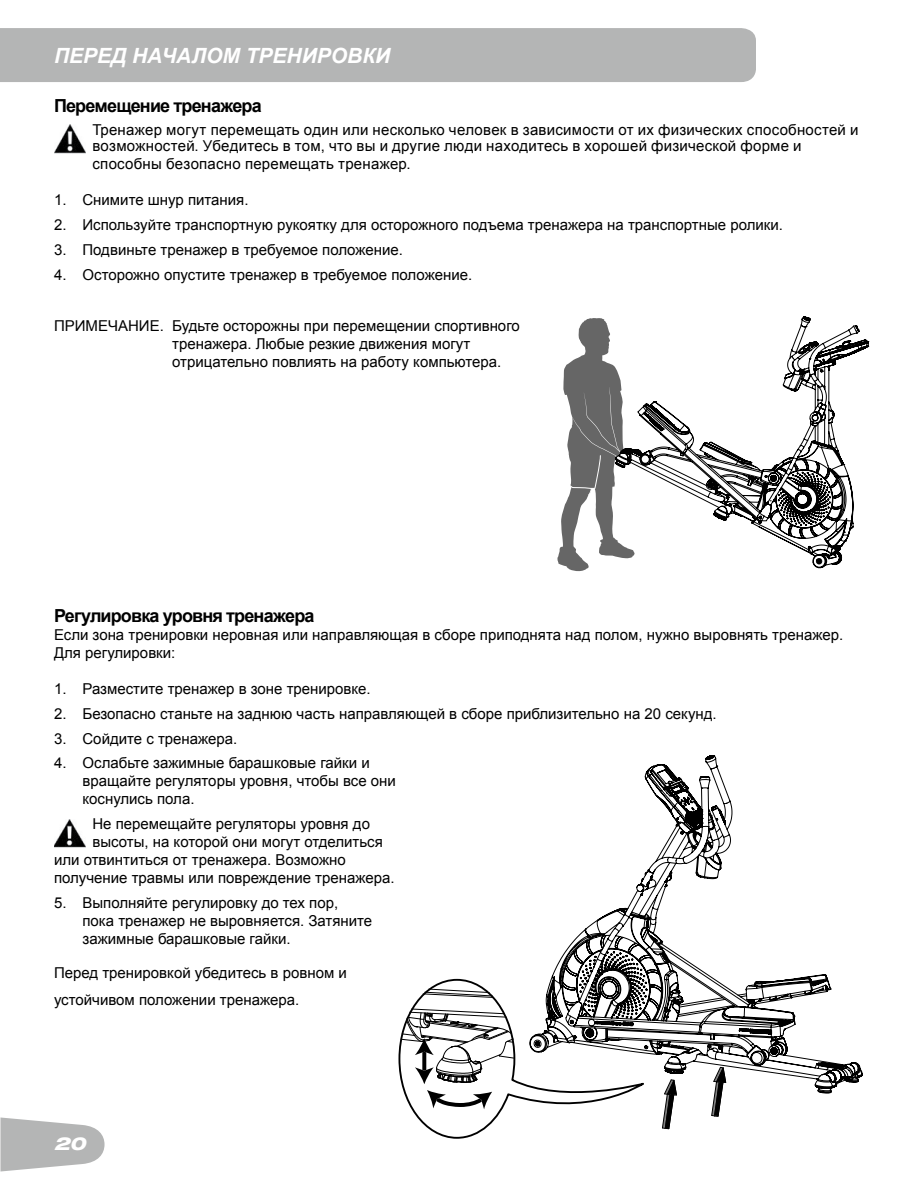
<style>
.page{position:relative;width:918px;height:1188px;background:#fff}
.page>*{position:absolute;margin:0;border:0;box-sizing:border-box;transform-origin:0 0}
.t1{font:italic 700 21px "Arial";color:#fff}
.t2{font:700 18px "Arial";letter-spacing:-.045em;color:#000}
.t3{font:italic 800 expanded 18px "Helvetica Neue";color:#fff}
.t4{font:15px/18px "Arial";color:#000}
</style>
<div class="page">
<div style="left:0;top:28px;width:756px;height:54px;background:#b4b5b5"></div>
<svg style="left:0;top:1118px;width:105px;height:54px"></svg>
<img style="left:54px;top:125px;width:32px;height:29px">
<svg style="left:557px;top:318px;width:58px;height:254px"></svg>
<svg style="left:615px;top:316px;width:254px;height:252px"></svg>
<img style="left:54px;top:819px;width:32px;height:29px">
<svg style="left:711px;top:1093px;width:11px;height:24px"></svg>
<svg style="left:662px;top:1093px;width:15px;height:36px"></svg>
<svg style="left:551px;top:755px;width:312px;height:338px"></svg>
<svg style="left:398px;top:978px;width:247px;height:161px"></svg>
<h1 class="t1" style="left:54px;top:41px;width:338px">ПЕРЕД НАЧАЛОМ ТРЕНИРОВКИ</h1>
<p class="t2" style="left:54px;top:93px;width:209px">Перемещение тренажера</p>
<p class="t4" style="left:92px;top:121px;width:768px;line-height:16.5px">Тренажер могут перемещать один или несколько человек в зависимости от их физических способностей и возможностей. Убедитесь в том, что вы и другие люди находитесь в хорошей физической форме и</p>
<p class="t4" style="left:92px;top:155px;width:320px">способны безопасно перемещать тренажер.</p>
<p class="t4" style="left:54px;top:191px;width:196px">1. Снимите шнур питания.</p>
<p class="t4" style="left:54px;top:216px;width:730px">2. Используйте транспортную рукоятку для осторожного подъема тренажера на транспортные ролики.</p>
<p class="t4" style="left:54px;top:241px;width:351px">3. Подвиньте тренажер в требуемое положение.</p>
<p class="t4" style="left:54px;top:265px;width:420px">4. Осторожно опустите тренажер в требуемое положение.</p>
<p class="t4" style="left:172px;top:317px;width:349px;text-indent:-118px">ПРИМЕЧАНИЕ. Будьте осторожны при перемещении спортивного тренажера. Любые резкие движения могут отрицательно повлиять на работу компьютера.</p>
<p class="t2" style="left:54px;top:604px;width:262px">Регулировка уровня тренажера</p>
<p class="t4" style="left:54px;top:626px;width:791px">Если зона тренировки неровная или направляющая в сборе приподнята над полом, нужно выровнять тренажер.<br>Для регулировки:</p>
<p class="t4" style="left:54px;top:680px;width:318px">1. Разместите тренажер в зоне тренировке.</p>
<p class="t4" style="left:54px;top:705px;width:664px">2. Безопасно станьте на заднюю часть направляющей в сборе приблизительно на 20 секунд.</p>
<p class="t4" style="left:54px;top:730px;width:185px">3. Сойдите с тренажера.</p>
<p class="t4" style="left:82px;top:754px;width:315px;text-indent:-28px">4. Ослабьте зажимные барашковые гайки и вращайте регуляторы уровня, чтобы все они коснулись пола.</p>
<p class="t4" style="left:92px;top:815px;width:279px">Не перемещайте регуляторы уровня до</p>
<p class="t4" style="left:92px;top:833px;width:292px">высоты, на которой они могут отделиться</p>
<p class="t4" style="left:54px;top:851px;width:293px">или отвинтиться от тренажера. Возможно</p>
<p class="t4" style="left:54px;top:869px;width:342px">получение травмы или повреждение тренажера.</p>
<p class="t4" style="left:82px;top:894px;width:291px;text-indent:-28px">5. Выполняйте регулировку до тех пор, пока тренажер не выровняется. Затяните зажимные барашковые гайки.</p>
<p class="t4" style="left:54px;top:959px;width:294px;line-height:27px">Перед тренировкой убедитесь в ровном и устойчивом положении тренажера.</p>
<p class="t3" style="left:54px;top:1132px;width:33px">20</p>
</div>
